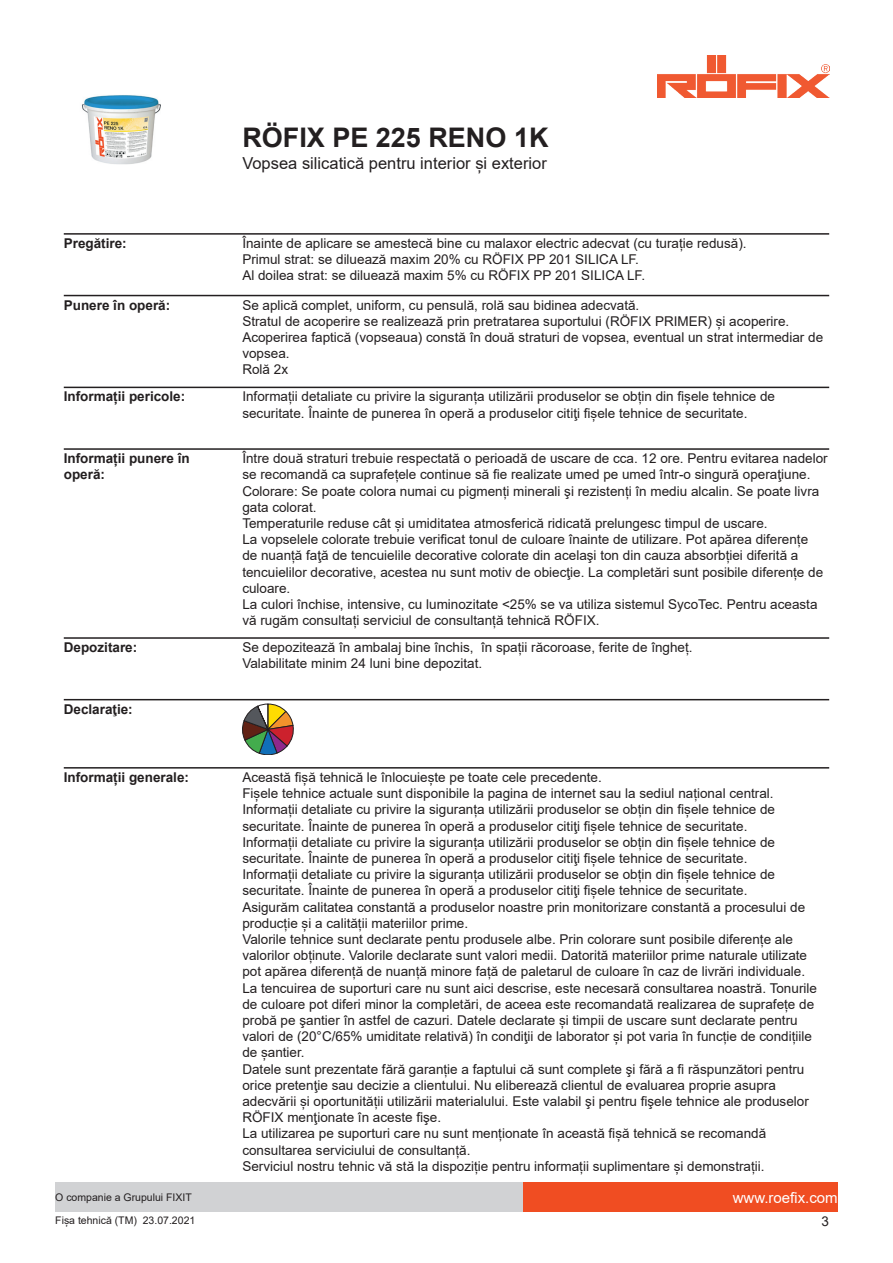
<style>
.page{position:relative;width:893px;height:1263px;background:#fff}
.page>*{position:absolute;margin:0;border:0;box-sizing:border-box;transform-origin:0 0}
.t1{font:700 27px "Arial";color:#231f20}
.t2{font:16.5px "Arial";color:#231f20}
.t3{font:15px "Arial";color:#fff}
.t4{font:13.5px/16.2px "Arial";color:#231f20}
.t5{font:700 13.5px/16.2px "Arial";color:#231f20}
.t6{font:10.5px "Arial";color:#231f20}
</style>
<div class="page">
<img style="left:82px;top:95px;width:79px;height:70px">
<img style="left:657px;top:55px;width:172px;height:43px">
<div style="left:523px;top:1182px;width:315px;height:30px;background:#f04d22"></div>
<div style="left:55px;top:1182px;width:468px;height:30px;background:#d1d2d4"></div>
<hr style="left:64px;top:233px;width:765px;height:2px;background:#231f20">
<hr style="left:64px;top:295px;width:765px;height:1px;background:#231f20">
<hr style="left:64px;top:387px;width:765px;height:1px;background:#231f20">
<hr style="left:64px;top:448px;width:765px;height:2px;background:#231f20">
<hr style="left:64px;top:637px;width:765px;height:2px;background:#231f20">
<hr style="left:64px;top:699px;width:765px;height:1px;background:#231f20">
<svg style="left:242px;top:704px;width:51px;height:51px"></svg>
<hr style="left:64px;top:767px;width:765px;height:1px;background:#231f20">
<h1 class="t1" style="left:242px;top:119px;width:308px">RÖFIX PE 225 RENO 1K</h1>
<p class="t2" style="left:242px;top:152px;width:306px">Vopsea silicatică pentru interior și exterior</p>
<p class="t5" style="left:64px;top:235px;width:65px">Pregătire:</p>
<p class="t4" style="left:242px;top:235px;width:506px">Înainte de aplicare se amestecă bine cu malaxor electric adecvat (cu turație redusă).<br>Primul strat: se diluează maxim 20% cu RÖFIX PP 201 SILICA LF.<br>Al doilea strat: se diluează maxim 5% cu RÖFIX PP 201 SILICA LF.</p>
<p class="t5" style="left:64px;top:297px;width:108px">Punere în operă:</p>
<p class="t4" style="left:242px;top:297px;width:582px">Se aplică complet, uniform, cu pensulă, rolă sau bidinea adecvată.<br>Stratul de acoperire se realizează prin pretratarea suportului (RÖFIX PRIMER) și acoperire.<br>Acoperirea faptică (vopseaua) constă în două straturi de vopsea, eventual un strat intermediar de vopsea.<br>Rolă 2x</p>
<p class="t5" style="left:64px;top:389px;width:123px">Informații pericole:</p>
<p class="t4" style="left:242px;top:388px;width:534px">Informații detaliate cu privire la siguranța utilizării produselor se obțin din fișele tehnice de securitate. Înainte de punerea în operă a produselor citiţi fișele tehnice de securitate.</p>
<p class="t5" style="left:64px;top:450px;width:128px">Informații punere în operă:</p>
<p class="t4" style="left:242px;top:450px;width:587px">Între două straturi trebuie respectată o perioadă de uscare de cca. 12 ore. Pentru evitarea nadelor se recomandă ca suprafețele continue să fie realizate umed pe umed într-o singură operaţiune.<br>Colorare: Se poate colora numai cu pigmenți minerali şi rezistenți în mediu alcalin. Se poate livra gata colorat.<br>Temperaturile reduse cât și umiditatea atmosferică ridicată prelungesc timpul de uscare.<br>La vopselele colorate trebuie verificat tonul de culoare înainte de utilizare. Pot apărea diferențe<br>de nuanță faţă de tencuielile decorative colorate din acelaşi ton din cauza absorbției diferită a tencuielilor decorative, acestea nu sunt motiv de obiecţie. La completări sunt posibile diferențe de culoare.<br>La culori închise, intensive, cu luminozitate &lt;25% se va utiliza sistemul SycoTec. Pentru aceasta vă rugăm consultați serviciul de consultanță tehnică RÖFIX.</p>
<p class="t5" style="left:64px;top:639px;width:75px">Depozitare:</p>
<p class="t4" style="left:242px;top:639px;width:452px">Se depozitează în ambalaj bine închis, în spații răcoroase, ferite de îngheț.<br>Valabilitate minim 24 luni bine depozitat.</p>
<p class="t5" style="left:64px;top:701px;width:71px">Declaraţie:</p>
<p class="t5" style="left:64px;top:769px;width:127px">Informații generale:</p>
<p class="t4" style="left:242px;top:769px;width:576px">Această fișă tehnică le înlocuiește pe toate cele precedente.<br>Fișele tehnice actuale sunt disponibile la pagina de internet sau la sediul național central.<br>Informații detaliate cu privire la siguranța utilizării produselor se obțin din fișele tehnice de securitate. Înainte de punerea în operă a produselor citiţi fișele tehnice de securitate.<br>Informații detaliate cu privire la siguranța utilizării produselor se obțin din fișele tehnice de securitate. Înainte de punerea în operă a produselor citiţi fișele tehnice de securitate.<br>Informații detaliate cu privire la siguranța utilizării produselor se obțin din fișele tehnice de securitate. Înainte de punerea în operă a produselor citiţi fișele tehnice de securitate.<br>Asigurăm calitatea constantă a produselor noastre prin monitorizare constantă a procesului de producție și a calității materiilor prime.<br>Valorile tehnice sunt declarate pentu produsele albe. Prin colorare sunt posibile diferențe ale valorilor obținute. Valorile declarate sunt valori medii. Datorită materiilor prime naturale utilizate pot apărea diferență de nuanță minore față de paletarul de culoare în caz de livrări individuale.<br>La tencuirea de suporturi care nu sunt aici descrise, este necesară consultarea noastră. Tonurile de culoare pot diferi minor la completări, de aceea este recomandată realizarea de suprafețe de probă pe şantier în astfel de cazuri. Datele declarate și timpii de uscare sunt declarate pentru valori de (20°C/65% umiditate relativă) în condiţii de laborator și pot varia în funcție de condițiile de șantier.<br>Datele sunt prezentate fără garanție a faptului că sunt complete şi fără a fi răspunzători pentru orice pretenţie sau decizie a clientului. Nu eliberează clientul de evaluarea proprie asupra adecvării și oportunității utilizării materialului. Este valabil şi pentru fişele tehnice ale produselor RÖFIX menţionate în aceste fişe.<br>La utilizarea pe suporturi care nu sunt menționate în această fișă tehnică se recomandă consultarea serviciului de consultanță.<br>Serviciul nostru tehnic vă stă la dispoziție pentru informații suplimentare și demonstrații.</p>
<p class="t6" style="left:55px;top:1190px;width:138px">O companie a Grupului FIXIT</p>
<p class="t3" style="left:733px;top:1187px;width:107px">www.roefix.com</p>
<p class="t6" style="left:55px;top:1213px;width:142px">Fișa tehnică (TM) 23.07.2021</p>
<p class="t4" style="left:821px;top:1213px;width:9px">3</p>
</div>
